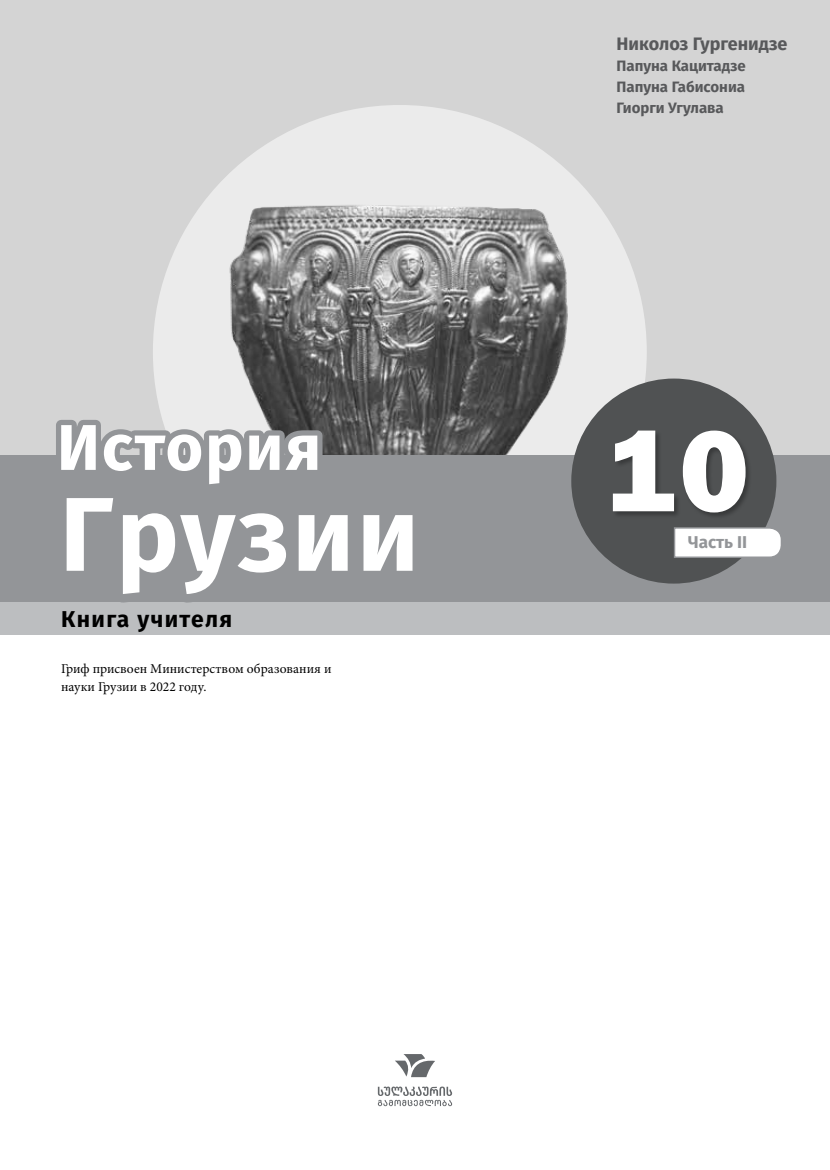
<style>
.page{position:relative;width:830px;height:1170px;background:#fff}
.page>*{position:absolute;margin:0;border:0;box-sizing:border-box;transform-origin:0 0}
.t1{font:800 119.25px "Franklin Gothic";color:#fff}
.t2{font:700 104.85px "Fira GO";letter-spacing:.03em;color:#fff}
.t3{font:700 64.65px "Fira GO";letter-spacing:.03em;color:#fff}
.t4{font:700 22.95px "Fira GO";letter-spacing:.06em;color:#000}
.t5{font:700 18px "Fira GO";color:#58595b}
.t6{font:700 17.1px "Fira GO";color:#939598}
.t7{font:700 15px/21px "Fira GO";color:#58595b;text-align:justify}
.t8{font:13.5px/18px "Minion Pro";color:#000}
</style>
<div class="page">
<svg style="left:0;top:0;width:829px;height:455px;background:#c9c9c9"></svg>
<div style="left:0;top:455px;width:829px;height:151px;background:#939598"></div>
<div style="left:0;top:602px;width:829px;height:33px;background:#bcbec0"></div>
<div style="left:571px;top:378px;width:205px;height:205px;background:#505253;border-radius:50%"></div>
<svg style="left:327px;top:358px;width:133px;height:97px;background:#5a5a5a"></svg>
<svg style="left:43px;top:324px;width:284px;height:279px"></svg>
<div style="left:612px;top:430px;width:140px;height:89px;background:#000;opacity:.3"></div>
<svg style="left:674px;top:526px;width:107px;height:32px;background:#ebecec"></svg>
<svg style="left:395px;top:1054px;width:40px;height:22px"></svg>
<svg style="left:377px;top:1086px;width:75px;height:20px"></svg>
<h3 class="t5" style="left:616px;top:33px;width:172px">Николоз Гургенидзе</h3>
<p class="t7" style="left:616px;top:55px;width:131px">Папуна Кацитадзе Папуна Габисониа Гиорги Угулава</p>
<h3 class="t3" style="left:57px;top:409px;width:265px">История</h3>
<h1 class="t1" style="left:605px;top:394px;width:145px">10</h1>
<h2 class="t2" style="left:60px;top:473px;width:360px">Грузии</h2>
<p class="t6" style="left:687px;top:532px;width:61px">Часть II</p>
<h3 class="t4" style="left:61px;top:605px;width:172px">Книга учителя</h3>
<p class="t8" style="left:61px;top:659px;width:272px">Гриф присвоен Министерством образования и науки Грузии в 2022 году.</p>
</div>
